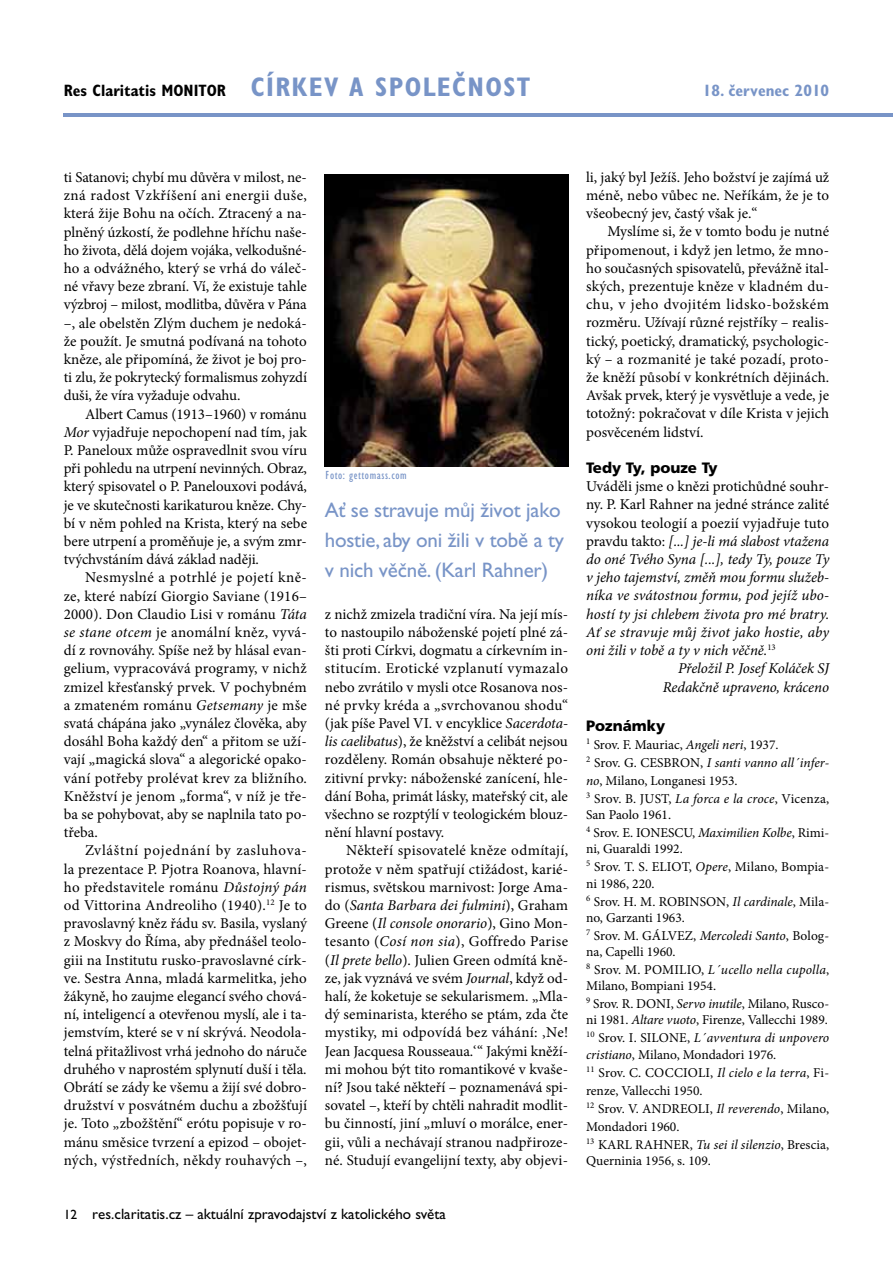
<style>
.page{position:relative;width:893px;height:1263px;background:#fff}
.page>*{position:absolute;margin:0;border:0;box-sizing:border-box;transform-origin:0 0}
.t1{font:700 condensed 27px "Gill Sans Std";color:#7894c7}
.t2{font:21px/30px "Gill Sans Std";letter-spacing:-.01em;color:#7894c7}
.t3{font:700 condensed 16.5px "Gill Sans Std";color:#000}
.t4{font:700 condensed 16.5px "Gill Sans Std";color:#7894c7}
.t5{font:15px/18.1px "Minion Pro";color:#000;text-align:justify}
.t6{font:italic 15px "Minion Pro";color:#000}
.t7{font:15px "Gill Sans Std";color:#000}
.t8{font:900 15px "Frutiger CE";color:#000}
.t9{font:13.5px/18px "Minion Pro";color:#000}
.t10{font:condensed 12.15px "Gill Sans Std";letter-spacing:.05em;color:#7894c7}
.s1{font-size:27px;color:#7894c7}
.s2{font-style:italic}
.s3{font-size:13.5px}
.s4{font-style:normal}
</style>
<div class="page">
<hr style="left:64px;top:113px;width:829px;height:4px;background:#7894c7">
<img style="left:324px;top:174px;width:244px;height:293px">
<p class="t3" style="left:64px;top:81px;width:203px">Res Claritatis MONITOR <span class="s1">církev</span></p>
<h1 class="t1" style="left:349px;top:71px;width:42px">a spole</h1>
<h1 class="t1" style="left:452px;top:71px;width:32px">čnost</h1>
<p class="t4" style="left:703px;top:81px;width:128px">18. červenec 2010</p>
<p class="t5" style="left:64px;top:168px;width:245px">ti Satanovi; chybí mu důvěra v milost, ne&shy;zná radost Vzkříšení ani energii duše, která žije Bohu na očích. Ztracený a na&shy;plněný úzkostí, že podlehne hříchu naše&shy;ho života, dělá dojem vojáka, velkodušné&shy;ho a odvážného, který se vrhá do váleč&shy;né vřavy beze zbraní. Ví, že existuje tahle výzbroj – milost, modlitba, důvěra v Pána –, ale obelstěn Zlým duchem je nedoká&shy;že použít. Je smutná podívaná na tohoto kněze, ale připomíná, že život je boj pro&shy;ti zlu, že pokrytecký formalismus zohyzdí duši, že víra vyžaduje odvahu.</p>
<p class="t5" style="left:64px;top:405px;width:245px;text-indent:21px">Albert Camus (1913–1960) v románu <span class="s2">Mor</span> vyjadřuje nepochopení nad tím, jak P. Paneloux může ospravedlnit svou víru při pohledu na utrpení nevinných. Obraz, který spisovatel o P. Panelouxovi podává, je ve skutečnosti karikaturou kněze. Chy&shy;bí v něm pohled na Krista, který na sebe bere utrpení a proměňuje je, a svým zmr&shy;tvýchvstáním dává základ naději.</p>
<p class="t5" style="left:64px;top:568px;width:245px;text-indent:21px">Nesmyslné a potrhlé je pojetí kně&shy;ze, které nabízí Giorgio Saviane (1916– 2000). Don Claudio Lisi v románu <span class="s2">Táta se stane otcem</span> je anomální kněz, vyvá&shy;dí z rovnováhy. Spíše než by hlásal evan&shy;gelium, vypracovává programy, v nichž zmizel křesťanský prvek. V pochybném a zmateném románu <span class="s2">Getsemany</span> je mše svatá chápána jako „vynález člověka, aby dosáhl Boha každý den“ a přitom se uží&shy;vají „magická slova“ a alegorické opako&shy;vání potřeby prolévat krev za bližního.<br>Kněžství je jenom „forma“, v níž je tře&shy;ba se pohybovat, aby se naplnila tato po&shy;třeba.</p>
<p class="t5" style="left:64px;top:841px;width:245px;text-indent:21px">Zvláštní pojednání by zasluhova&shy;la prezentace P. Pjotra Roanova, hlavní&shy;ho představitele románu <span class="s2">Důstojný pán </span>od Vittorina Andreoliho (1940).<sup>12</sup> Je to pravoslavný kněz řádu sv. Basila, vyslaný z Moskvy do Říma, aby přednášel teolo&shy;giii na Institutu rusko-pravoslavné círk&shy;ve. Sestra Anna, mladá karmelitka, jeho žákyně, ho zaujme elegancí svého chová&shy;ní, inteligencí a otevřenou myslí, ale i ta&shy;jemstvím, které se v ní skrývá. Neodola&shy;telná přitažlivost vrhá jednoho do náruče druhého v naprostém splynutí duší i těla.<br>Obrátí se zády ke všemu a žijí své dobro&shy;družství v posvátném duchu a zbožšťují je. Toto „zbožštění“ erótu popisuje v ro&shy;mánu směsice tvrzení a epizod – obojet&shy;ných, výstředních, někdy rouhavých –,</p>
<p class="t10" style="left:325px;top:468px;width:83px">Foto: gettomass.com</p>
<h2 class="t2" style="left:325px;top:495px;width:241px">Ať se stravuje můj život jako hostie, aby oni žili v tobě a ty v nich věčně. (Karl Rahner)</h2>
<p class="t5" style="left:325px;top:605px;width:245px">z nichž zmizela tradiční víra. Na její mís&shy;to nastoupilo náboženské pojetí plné zá&shy;šti proti Církvi, dogmatu a církevním in&shy;stitucím. Erotické vzplanutí vymazalo nebo zvrátilo v mysli otce Rosanova nos&shy;né prvky kréda a „svrchovanou shodu“ (jak píše Pavel VI. v encyklice <span class="s2">Sacerdota‑ lis caelibatus</span>), že kněžství a celibát nejsou rozděleny. Román obsahuje některé po&shy;zitivní prvky: náboženské zanícení, hle&shy;dání Boha, primát lásky, mateřský cit, ale všechno se rozptýlí v teologickém blouz&shy;nění hlavní postavy.</p>
<p class="t5" style="left:325px;top:841px;width:245px;text-indent:21px">Někteří spisovatelé kněze odmítají, protože v něm spatřují ctižádost, karié&shy;rismus, světskou marnivost: Jorge Ama&shy;do (<span class="s2">Santa Barbara dei fulmini</span>), Graham Greene (<span class="s2">Il console onorario</span>), Gino Mon&shy;tesanto (<span class="s2">Cosí non sia</span>), Goffredo Parise (<span class="s2">Il prete bello</span>). Julien Green odmítá kně&shy;ze, jak vyznává ve svém <span class="s2">Journal</span>, když od&shy;halí, že koketuje se sekularismem. „Mla&shy;dý seminarista, kterého se ptám, zda čte mystiky, mi odpovídá bez váhání: ‚Ne!<br>Jean Jacquesa Rousseaua.‘“ Jakými kněží&shy;mi mohou být tito romantikové v kvaše&shy;ní? Jsou také někteří – poznamenává spi&shy;sovatel –, kteří by chtěli nahradit modlit&shy;bu činností, jiní „mluví o morálce, ener&shy;gii, vůli a nechávají stranou nadpřiroze&shy;né. Studují evangelijní texty, aby objevi-</p>
<p class="t7" style="left:64px;top:1206px;width:384px"><span class="s3">12</span> res.claritatis.cz – aktuální zpravodajství z katolického světa</p>
<p class="t5" style="left:586px;top:168px;width:245px">li, jaký byl Ježíš. Jeho božství je zajímá už méně, nebo vůbec ne. Neříkám, že je to všeobecný jev, častý však je.“</p>
<p class="t5" style="left:586px;top:223px;width:245px;text-indent:21px">Myslíme si, že v tomto bodu je nutné připomenout, i když jen letmo, že mno&shy;ho současných spisovatelů, převážně ital&shy;ských, prezentuje kněze v kladném du&shy;chu, v jeho dvojitém lidsko-božském rozměru. Užívají různé rejstříky – realis&shy;tický, poetický, dramatický, psychologic&shy;ký – a rozmanité je také pozadí, proto&shy;že kněží působí v konkrétních dějinách.<br>Avšak prvek, který je vysvětluje a vede, je totožný: pokračovat v díle Krista v jejich posvěceném lidství.</p>
<p class="t8" style="left:586px;top:459px;width:133px">Tedy Ty, pouze Ty</p>
<p class="t5" style="left:586px;top:477px;width:245px">Uváděli jsme o knězi protichůdné souhr-</p>
<p class="t5" style="left:586px;top:496px;width:245px">ny. P. Karl Rahner na jedné stránce zalité</p>
<p class="t5" style="left:586px;top:514px;width:244px">vysokou teologií a poezií vyjadřuje tuto</p>
<p class="t6" style="left:586px;top:531px;width:245px"><span class="s4">pravdu takto:</span> [...] je-li má slabost vtažena</p>
<p class="t6" style="left:586px;top:549px;width:245px">do oné Tvého Syna [...], tedy Ty, pouze Ty</p>
<p class="t6" style="left:586px;top:567px;width:245px">v jeho tajemství, změň mou formu služeb‑</p>
<p class="t6" style="left:586px;top:585px;width:245px">níka ve svátostnou formu, pod jejíž ubo‑</p>
<p class="t6" style="left:586px;top:603px;width:245px">hostí ty jsi chlebem života pro mé bratry.</p>
<p class="t6" style="left:586px;top:622px;width:245px">Ať se stravuje můj život jako hostie, aby</p>
<p class="t6" style="left:586px;top:640px;width:191px">oni žili v tobě a ty v nich věčně.<sup>13</sup></p>
<p class="t6" style="left:678px;top:658px;width:153px">Přeložil P. Josef Koláček SJ</p>
<p class="t6" style="left:663px;top:677px;width:168px">Redakčně upraveno, kráceno</p>
<p class="t8" style="left:586px;top:717px;width:81px">Poznámky</p>
<p class="t9" style="left:586px;top:736px;width:245px"><sup>1</sup> Srov. F. Mauriac, <span class="s2">Angeli neri</span>, 1937.<br><sup>2</sup> Srov. G. CESBRON, <span class="s2">I santi vanno all´infer‑ no</span>, Milano, Longanesi 1953.<br><sup>3</sup> Srov. B. JUST, <span class="s2">La forca e la croce</span>, Vicenza,</p>
<p class="t9" style="left:586px;top:806px;width:245px">San Paolo 1961.<br><sup>4</sup> Srov. E. IONESCU, <span class="s2">Maximilien Kolbe</span>, Rimi-</p>
<p class="t9" style="left:586px;top:840px;width:245px">ni, Guaraldi 1992.<br><sup>5</sup> Srov. T. S. ELIOT, <span class="s2">Opere</span>, Milano, Bompia-</p>
<p class="t9" style="left:586px;top:874px;width:245px">ni 1986, 220.<br><sup>6</sup> Srov. H. M. ROBINSON, <span class="s2">Il cardinale</span>, Mila-</p>
<p class="t9" style="left:586px;top:908px;width:245px">no, Garzanti 1963.<br><sup>7</sup> Srov. M. GÁLVEZ, <span class="s2">Mercoledi Santo</span>, Bolog-</p>
<p class="t9" style="left:586px;top:943px;width:245px">na, Capelli 1960.<br><sup>8</sup> Srov. M. POMILIO, <span class="s2">L´ucello nella cupolla</span>,</p>
<p class="t9" style="left:586px;top:977px;width:245px">Milano, Bompiani 1954.<br><sup>9</sup> Srov. R. DONI, <span class="s2">Servo inutile</span>, Milano, Rusco-</p>
<p class="t9" style="left:586px;top:1011px;width:245px">ni 1981. <span class="s2">Altare vuoto</span>, Firenze, Vallecchi 1989.<br><sup>10</sup> Srov. I. SILONE, <span class="s2">L´avventura di unpovero</span></p>
<p class="t9" style="left:586px;top:1045px;width:245px"><span class="s2">cristiano</span>, Milano, Mondadori 1976.<br><sup>11</sup> Srov. C. COCCIOLI, <span class="s2">Il cielo e la terra</span>, Fi&shy;renze, Vallecchi 1950.<br><sup>12</sup> Srov. V. ANDREOLI, <span class="s2">Il reverendo</span>, Milano, Mondadori 1960.<br><sup>13</sup> KARL RAHNER, <span class="s2">Tu sei il silenzio</span>, Brescia,</p>
<p class="t9" style="left:586px;top:1151px;width:126px">Querninia 1956, s. 109.</p>
</div>
